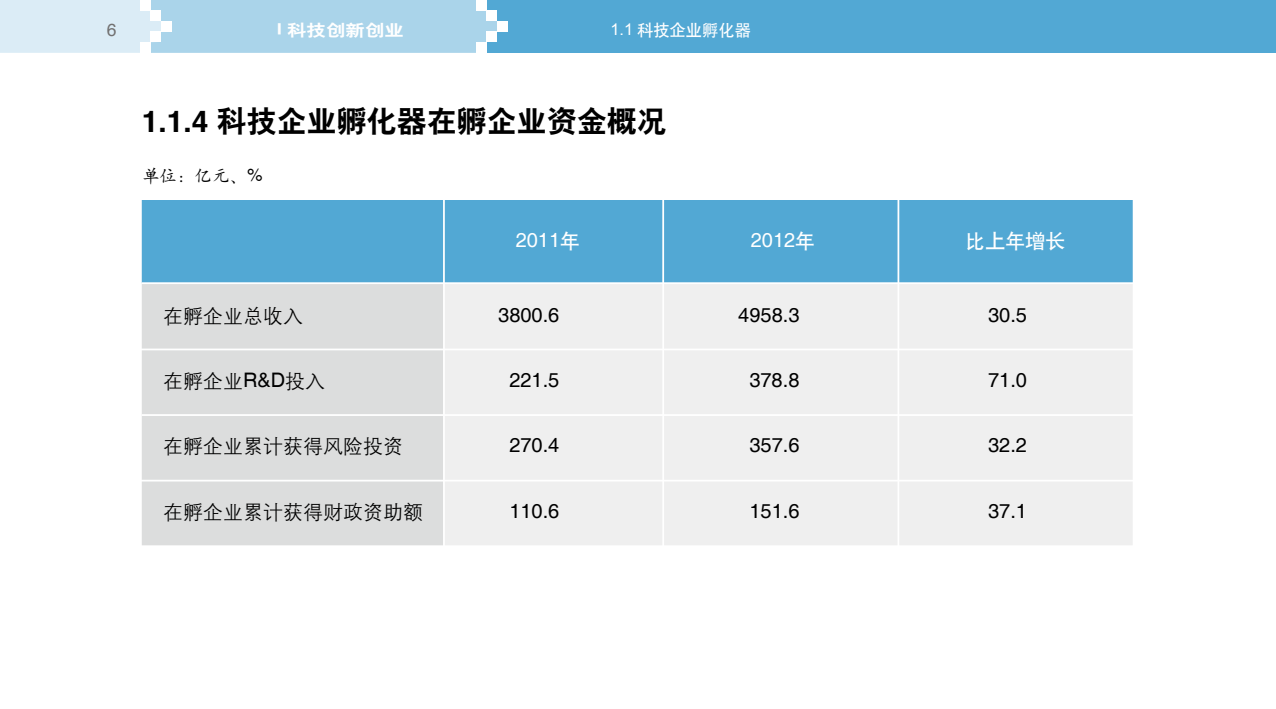
<style>
.page{position:relative;width:1276px;height:709px;background:#fff}
.page>*{position:absolute;margin:0;border:0;box-sizing:border-box;transform-origin:0 0}
.t1{font:30px "H Yb 2 gj";color:#000}
.t2{font:20px "Helvetica";color:#000}
.t3{font:20px "H Yg 2 gj";color:#000}
.t4{font:20px "Helvetica";color:#fff}
.t5{font:20px "H Yb 1 gj";color:#fff}
.t6{font:17.5px "H Yc 1 gj";color:#000}
.t7{font:17.5px "Helvetica";color:#727171}
.t8{font:16.25px "H Yb 1 gj";color:#fff}
.t9{font:16.25px "H Yb 2 gj";color:#fff;scale:1.2 1}
.s1{font-family:"Arial"}
.s2{font-family:"Helvetica";font-weight:700}
.s3{font-family:"Helvetica"}
.s4{font-family:"H Yb 1 gj"}
</style>
<div class="page">
<div style="left:140px;top:252px;width:304px;height:294px;background:#dcdddd"></div>
<div style="left:444px;top:258px;width:688px;height:288px;background:#efefef"></div>
<div style="left:140px;top:200px;width:992px;height:82px;background:#52a8d4"></div>
<hr style="left:135px;top:348px;width:1063px;height:2px;background:#fff">
<hr style="left:142px;top:414px;width:1063px;height:2px;background:#fff">
<hr style="left:662px;top:189px;width:2px;height:380px;background:#fff">
<hr style="left:897px;top:185px;width:2px;height:390px;background:#fff">
<hr style="left:443px;top:189px;width:2px;height:367px;background:#fff">
<hr style="left:142px;top:282px;width:1063px;height:2px;background:#fff">
<hr style="left:140px;top:188px;width:2px;height:391px;background:#fff">
<hr style="left:120px;top:480px;width:1063px;height:1px;background:#fff">
<hr style="left:128px;top:545px;width:1063px;height:2px;background:#fff">
<svg style="left:0;top:0;width:497px;height:53px;background:#b9dbed"></svg>
<div style="left:497px;top:0;width:779px;height:53px;background:#52a8d4"></div>
<div style="left:484px;top:0;width:21px;height:10px;background:#52a8d4"></div>
<div style="left:486px;top:42px;width:22px;height:11px;background:#52a8d4"></div>
<div style="left:161px;top:21px;width:10px;height:10px;background:#fff"></div>
<div style="left:150px;top:10px;width:11px;height:11px;background:#fff"></div>
<div style="left:150px;top:32px;width:11px;height:10px;background:#fff"></div>
<div style="left:140px;top:42px;width:10px;height:11px;background:#fff"></div>
<div style="left:140px;top:0;width:10px;height:11px;background:#fff"></div>
<div style="left:497px;top:21px;width:10px;height:10px;background:#fff"></div>
<div style="left:486px;top:10px;width:11px;height:11px;background:#fff"></div>
<div style="left:486px;top:32px;width:11px;height:10px;background:#fff"></div>
<div style="left:476px;top:42px;width:10px;height:11px;background:#fff"></div>
<div style="left:476px;top:0;width:10px;height:11px;background:#fff"></div>
<p class="t7" style="left:107px;top:17px;width:11px">6</p>
<p class="t9" style="left:277px;top:22px;width:107px">I 科技创新创业</p>
<p class="t8" style="left:610px;top:22px;width:142px"><span class="s1">1.1</span> 科技企业孵化器</p>
<h1 class="t1" style="left:142px;top:106px;width:527px"><span class="s2">1.1.4</span> 科技企业孵化器在孵企业资金概况</h1>
<p class="t6" style="left:142px;top:167px;width:122px">单位：亿元、<span class="s3">%</span></p>
<p class="t4" style="left:516px;top:228px;width:66px">2011<span class="s4">年</span></p>
<p class="t4" style="left:751px;top:228px;width:66px">2012<span class="s4">年</span></p>
<p class="t5" style="left:965px;top:231px;width:101px">比上年增长</p>
<p class="t3" style="left:163px;top:306px;width:141px">在孵企业总收入</p>
<p class="t2" style="left:498px;top:304px;width:63px">3800.6</p>
<p class="t2" style="left:738px;top:304px;width:63px">4958.3</p>
<p class="t2" style="left:988px;top:304px;width:40px">30.5</p>
<p class="t3" style="left:163px;top:371px;width:164px">在孵企业<span class="s3">R&amp;D</span>投入</p>
<p class="t2" style="left:509px;top:369px;width:52px">221.5</p>
<p class="t2" style="left:749px;top:369px;width:52px">378.8</p>
<p class="t2" style="left:988px;top:369px;width:40px">71.0</p>
<p class="t3" style="left:163px;top:436px;width:242px">在孵企业累计获得风险投资</p>
<p class="t2" style="left:509px;top:434px;width:52px">270.4</p>
<p class="t2" style="left:749px;top:434px;width:52px">357.6</p>
<p class="t2" style="left:988px;top:434px;width:40px">32.2</p>
<p class="t3" style="left:163px;top:501px;width:262px">在孵企业累计获得财政资助额</p>
<p class="t2" style="left:509px;top:499px;width:52px">110.6</p>
<p class="t2" style="left:749px;top:499px;width:52px">151.6</p>
<p class="t2" style="left:988px;top:499px;width:40px">37.1</p>
</div>
